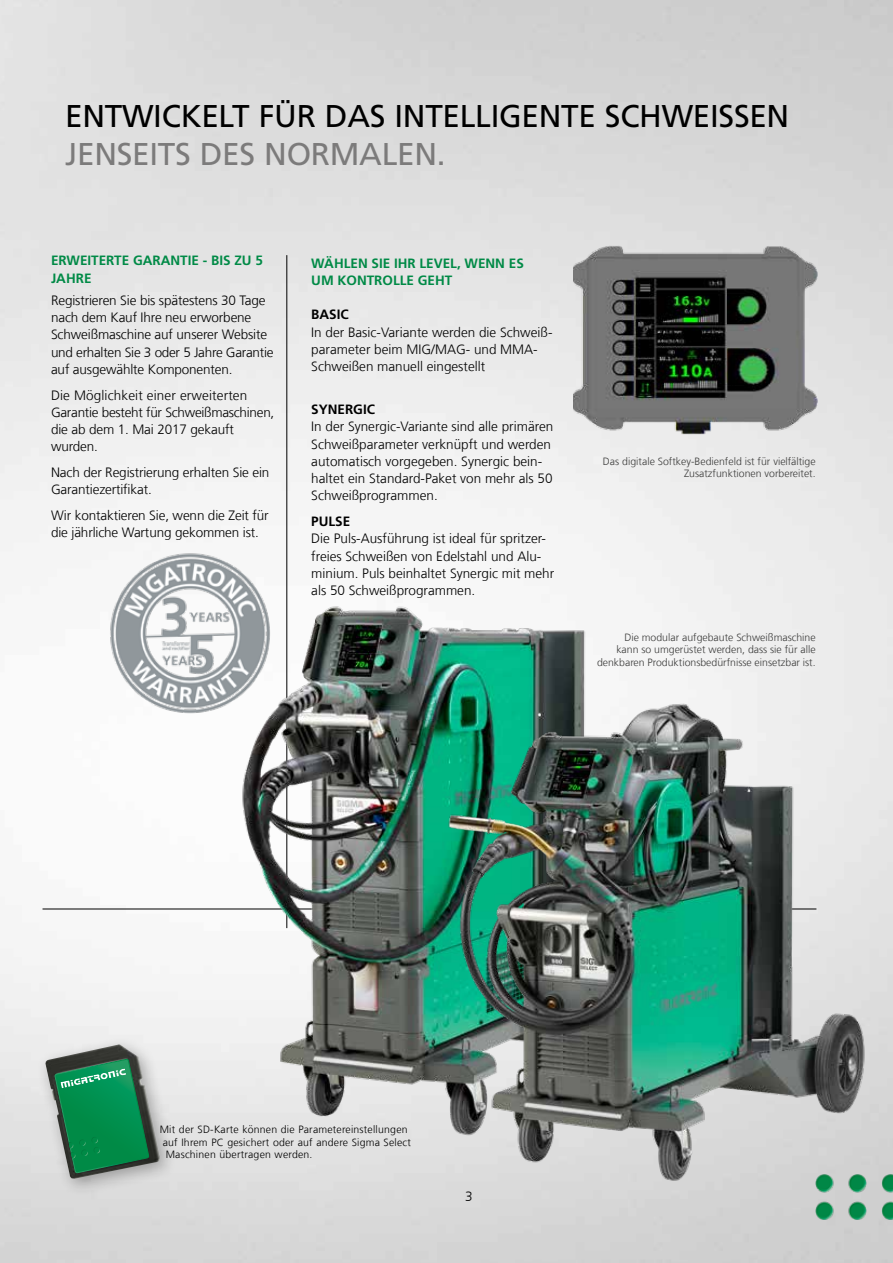
<style>
.page{position:relative;width:893px;height:1263px;background:#fff}
.page>*{position:absolute;margin:0;border:0;box-sizing:border-box;transform-origin:0 0}
.t1{font:31.5px "Frutiger LT Pro";letter-spacing:-.01em;color:#000}
.t2{font:31.5px "Frutiger LT Pro";letter-spacing:-.01em;color:#7c7b7b}
.t3{font:300 13.5px/17.2px "Frutiger LT Com";color:#000}
.t4{font:700 13.5px/17.2px "Frutiger LT Pro";color:#008a46}
.t5{font:700 13.5px "Frutiger LT Pro";color:#000}
.t6{font:300 10.5px/12.6px "Frutiger LT Com";color:#3c3c3b;text-align:right}
.t7{font:300 10.5px/12.6px "Frutiger LT Com";letter-spacing:.02em;color:#000}
</style>
<div class="page">
<img style="left:814px;top:1174px;width:79px;height:46px">
<hr style="left:286px;top:255px;width:1px;height:673px;background:#000">
<hr style="left:43px;top:909px;width:773px;height:1px;background:#000">
<img style="left:573px;top:244px;width:244px;height:191px">
<img style="left:236px;top:599px;width:428px;height:542px">
<div style="left:36px;top:1035px;width:141px;height:161px;background:#000;opacity:.3"></div>
<img style="left:45px;top:1044px;width:117px;height:136px">
<svg style="left:55px;top:1059px;width:94px;height:119px;background:#29885b"></svg>
<img style="left:442px;top:697px;width:429px;height:487px">
<img style="left:105px;top:547px;width:216px;height:192px">
<h1 class="t1" style="left:65px;top:98px;width:726px">ENTWICKELT FÜR DAS INTELLIGENTE SCHWEISSEN</h1>
<h1 class="t2" style="left:65px;top:136px;width:382px">JENSEITS DES NORMALEN.</h1>
<p class="t4" style="left:51px;top:251px;width:213px;line-height:18.8px">ERWEITERTE GARANTIE - BIS ZU 5<br>JAHRE</p>
<p class="t3" style="left:51px;top:292px;width:224px">Registrieren Sie bis spätestens 30 Tage nach dem Kauf Ihre neu erworbene Schweißmaschine auf unserer Website und erhalten Sie 3 oder 5 Jahre Garantie auf ausgewählte Komponenten.</p>
<p class="t3" style="left:51px;top:386px;width:225px">Die Möglichkeit einer erweiterten<br>Garantie besteht für Schweißmaschinen, die ab dem 1. Mai 2017 gekauft wurden.</p>
<p class="t3" style="left:51px;top:464px;width:220px">Nach der Registrierung erhalten Sie ein<br>Garantiezertifikat.</p>
<p class="t3" style="left:51px;top:507px;width:219px">Wir kontaktieren Sie, wenn die Zeit für die jährliche Wartung gekommen ist.</p>
<p class="t4" style="left:311px;top:254px;width:214px">WÄHLEN SIE IHR LEVEL, WENN ES<br>UM KONTROLLE GEHT</p>
<p class="t5" style="left:311px;top:307px;width:39px">BASIC</p>
<p class="t3" style="left:311px;top:323px;width:243px">In der Basic-Variante werden die Schweiß&shy;parameter beim MIG/MAG- und MMA-<br>Schweißen manuell eingestellt</p>
<p class="t5" style="left:311px;top:401px;width:65px">SYNERGIC</p>
<p class="t3" style="left:311px;top:418px;width:244px">In der Synergic-Variante sind alle primären Schweißparameter verknüpft und werden automatisch vorgegeben. Synergic bein&shy;haltet ein Standard-Paket von mehr als 50<br>Schweißprogrammen.</p>
<p class="t5" style="left:311px;top:513px;width:41px">PULSE</p>
<p class="t3" style="left:311px;top:530px;width:244px">Die Puls-Ausführung ist ideal für spritzer&shy;freies Schweißen von Edelstahl und Alu&shy;minium. Puls beinhaltet Synergic mit mehr als 50 Schweißprogrammen.</p>
<p class="t6" style="left:603px;top:455px;width:214px">Das digitale Softkey-Bedienfeld ist für vielfältige<br>Zusatzfunktionen vorbereitet.</p>
<p class="t6" style="left:597px;top:631px;width:220px">Die modular aufgebaute Schweißmaschine<br>kann so umgerüstet werden, dass sie für alle denkbaren Produktionsbedürfnisse einsetzbar ist.</p>
<p class="t7" style="left:160px;top:1123px;width:253px">Mit der SD-Karte können die Parametereinstellungen auf Ihrem PC gesichert oder auf andere Sigma Select<br>Maschinen übertragen werden.</p>
<p class="t3" style="left:465px;top:1187px;width:9px">3</p>
</div>
